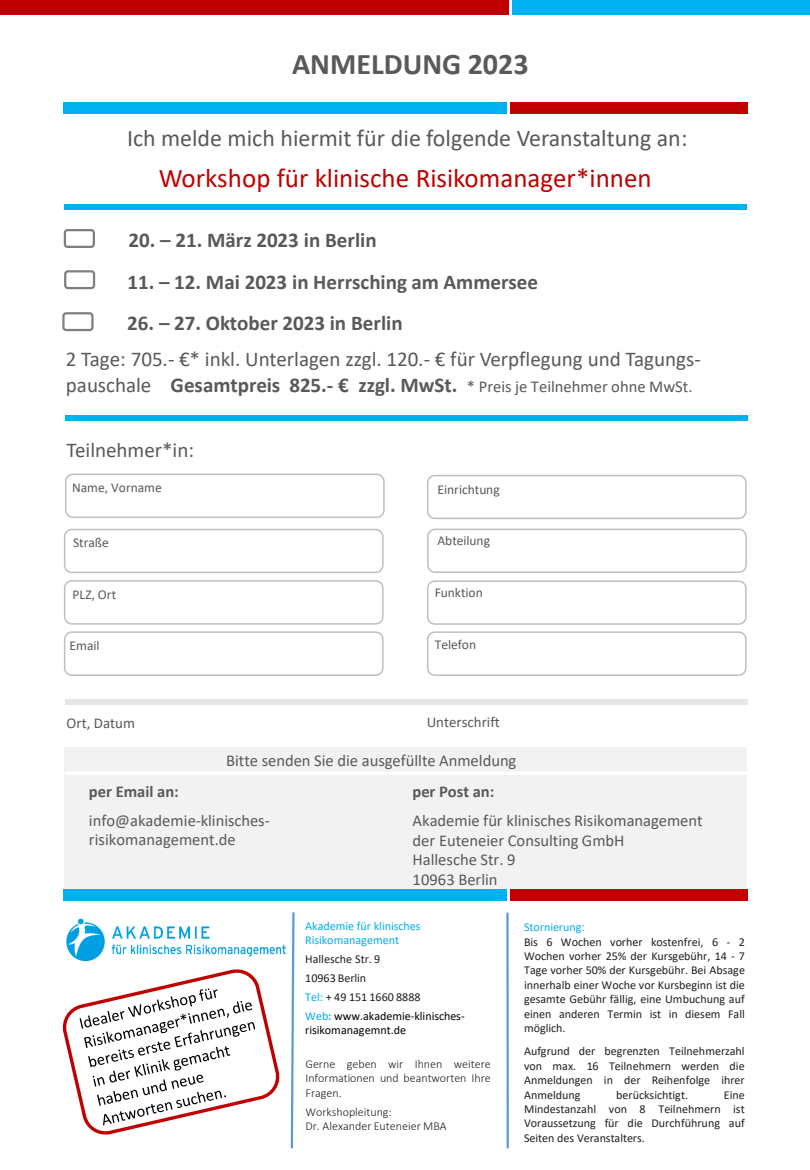
<style>
.page{position:relative;width:810px;height:1170px;background:#fff}
.page>*{position:absolute;margin:0;border:0;box-sizing:border-box;transform-origin:0 0}
.t1{font:700 30px "Calibri";color:#595959}
.t2{font:27px "Calibri";color:#c00000}
.t3{font:24px "Calibri";color:#595959}
.t4{font:21px/25.2px "Calibri";color:#595959}
.t5{font:700 21px "Calibri";color:#595959}
.t6{font:16.5px/19.8px "Calibri";color:#595959}
.t7{font:700 16.5px "Calibri";color:#595959}
.t8{font:15px "Calibri";color:#595959}
.t9{font:13.5px "Calibri";color:#595959}
.t10{font:12.15px "Calibri";letter-spacing:-.005em;color:#221e1f}
.t11{font:12.15px "Calibri";letter-spacing:-.005em;color:#00aeef}
.t12{font:300 12.15px "Calibri";color:#221e1f}
.t13{font:12px/14.4px "Calibri";color:#221e1f;text-align:justify}
.t14{font:300 12px/14.4px "Calibri";color:#221e1f}
.t15{font:12px/14.4px "Calibri";color:#000}
.t16{font:12px "Calibri";color:#00aeef}
.s1{font-weight:700}
.s2{font-size:16.5px}
.s3{color:#00aeef}
.s4{font-weight:700;color:#00aeef}
</style>
<div class="page">
<div style="left:0;top:0;width:509px;height:14px;background:#c00000"></div>
<div style="left:512px;top:0;width:298px;height:14px;background:#00b0f0"></div>
<div style="left:65px;top:474px;width:320px;height:44px;border:2px solid #bfbfbf;border-radius:7px"></div>
<div style="left:64px;top:529px;width:320px;height:44px;border:2px solid #bfbfbf;border-radius:7px"></div>
<div style="left:64px;top:580px;width:320px;height:45px;border:2px solid #bfbfbf;border-radius:7px"></div>
<div style="left:64px;top:631px;width:320px;height:45px;border:2px solid #bfbfbf;border-radius:7px"></div>
<div style="left:427px;top:475px;width:320px;height:44px;border:2px solid #bfbfbf;border-radius:7px"></div>
<div style="left:427px;top:529px;width:320px;height:44px;border:2px solid #bfbfbf;border-radius:7px"></div>
<div style="left:427px;top:580px;width:320px;height:45px;border:2px solid #bfbfbf;border-radius:7px"></div>
<div style="left:427px;top:631px;width:320px;height:45px;border:2px solid #bfbfbf;border-radius:7px"></div>
<div style="left:64px;top:747px;width:683px;height:148px;background:#f2f2f2"></div>
<div style="left:64px;top:890px;width:443px;height:11px;background:#00b0f0"></div>
<svg style="left:62px;top:969px;width:218px;height:166px"></svg>
<svg style="left:80px;top:988px;width:175px;height:137px"></svg>
<img style="left:66px;top:918px;width:220px;height:44px">
<div style="left:510px;top:890px;width:237px;height:11px;background:#c00000"></div>
<div style="left:64px;top:229px;width:31px;height:19px;border:2px solid #7f7f7f;border-radius:3px"></div>
<div style="left:64px;top:102px;width:443px;height:12px;background:#00b0f0"></div>
<div style="left:510px;top:102px;width:237px;height:12px;background:#c00000"></div>
<div style="left:64px;top:205px;width:683px;height:5px;background:#00b0f0"></div>
<div style="left:65px;top:699px;width:683px;height:5px;background:#e7e6e6"></div>
<div style="left:65px;top:415px;width:682px;height:5px;background:#00b0f0"></div>
<div style="left:64px;top:270px;width:31px;height:19px;border:2px solid #7f7f7f;border-radius:3px"></div>
<hr style="left:506px;top:913px;width:3px;height:235px;background:#5b9bd5">
<svg style="left:290px;top:912px;width:5px;height:237px"></svg>
<hr style="left:65px;top:772px;width:684px;height:3px;background:#fff">
<div style="left:62px;top:312px;width:32px;height:19px;border:2px solid #7f7f7f;border-radius:3px"></div>
<p class="t1" style="left:292px;top:51px;width:238px">ANMELDUNG 2023</p>
<p class="t3" style="left:127px;top:128px;width:562px">Ich melde mich hiermit für die folgende Veranstaltung an:</p>
<p class="t2" style="left:159px;top:166px;width:494px">Workshop für klinische Risikomanager*innen</p>
<p class="t5" style="left:129px;top:231px;width:250px">20. – 21. März 2023 in Berlin</p>
<p class="t5" style="left:127px;top:273px;width:412px">11. – 12. Mai 2023 in Herrsching am Ammersee</p>
<p class="t5" style="left:127px;top:314px;width:277px">26. – 27. Oktober 2023 in Berlin</p>
<p class="t4" style="left:66px;top:349px;width:637px">2 Tage: 705.- €* inkl. Unterlagen zzgl. 120.- € für Verpflegung und Tagungs&shy;pauschale <span class="s1">Gesamtpreis 825.- € zzgl. MwSt.</span> <span class="s2">* Preis je Teilnehmer ohne MwSt.</span></p>
<p class="t4" style="left:67px;top:439px;width:129px">Teilnehmer*in:</p>
<p class="t9" style="left:72px;top:482px;width:91px">Name, Vorname</p>
<p class="t9" style="left:73px;top:537px;width:37px">Straße</p>
<p class="t9" style="left:73px;top:589px;width:45px">PLZ, Ort</p>
<p class="t9" style="left:70px;top:640px;width:32px">Email</p>
<p class="t9" style="left:438px;top:484px;width:64px">Einrichtung</p>
<p class="t9" style="left:438px;top:535px;width:54px">Abteilung</p>
<p class="t9" style="left:435px;top:587px;width:50px">Funktion</p>
<p class="t9" style="left:435px;top:639px;width:43px">Telefon</p>
<p class="t8" style="left:67px;top:717px;width:70px">Ort, Datum</p>
<p class="t8" style="left:427px;top:716px;width:75px">Unterschrift</p>
<p class="t6" style="left:226px;top:752px;width:292px">Bitte senden Sie die ausgefüllte Anmeldung</p>
<p class="t7" style="left:89px;top:784px;width:91px">per Email an:</p>
<p class="t6" style="left:89px;top:812px;width:182px">info@akademie-klinisches&shy;risikomanagement.de</p>
<p class="t7" style="left:413px;top:785px;width:83px">per Post an:</p>
<p class="t6" style="left:413px;top:812px;width:292px">Akademie für klinisches Risikomanagement</p>
<p class="t6" style="left:413px;top:832px;width:214px">der Euteneier Consulting GmbH</p>
<p class="t6" style="left:413px;top:851px;width:104px">Hallesche Str. 9</p>
<p class="t6" style="left:413px;top:871px;width:87px">10963 Berlin</p>
<p class="t11" style="left:305px;top:921px;width:117px">Akademie für klinisches</p>
<p class="t16" style="left:305px;top:935px;width:95px">Risikomanagement</p>
<p class="t13" style="left:305px;top:953px;width:77px">Hallesche Str. 9</p>
<p class="t13" style="left:305px;top:972px;width:63px">10963 Berlin</p>
<p class="t13" style="left:305px;top:991px;width:117px"><span class="s3">Tel:</span> + 49 151 1660 8888</p>
<p class="t15" style="left:305px;top:1010px;width:161px"><span class="s3">Web</span><span class="s4">:</span> www.akademie-klinisches&shy;risikomanagemnt.de</p>
<p class="t14" style="left:305px;top:1058px;width:187px">Gerne geben wir Ihnen weitere<br>Informationen und beantworten Ihre</p>
<p class="t12" style="left:305px;top:1088px;width:38px">Fragen.</p>
<p class="t14" style="left:305px;top:1105px;width:88px">Workshopleitung:</p>
<p class="t14" style="left:305px;top:1120px;width:143px">Dr. Alexander Euteneier MBA</p>
<p class="t16" style="left:524px;top:922px;width:62px">Stornierung:</p>
<p class="t10" style="left:524px;top:936px;width:222px">Bis 6 Wochen vorher kostenfrei, 6 - 2</p>
<p class="t13" style="left:524px;top:950px;width:222px">Wochen vorher 25% der Kursgebühr, 14 - 7<br>Tage vorher 50% der Kursgebühr. Bei Absage innerhalb einer Woche vor Kursbeginn ist die gesamte Gebühr fällig, eine Umbuchung auf einen anderen Termin ist in diesem Fall möglich.</p>
<p class="t13" style="left:524px;top:1045px;width:222px">Aufgrund der begrenzten Teilnehmerzahl von max. 16 Teilnehmern werden die Anmeldungen in der Reihenfolge ihrer Anmeldung</p>
<p class="t13" style="left:616px;top:1088px;width:73px">berücksichtigt.</p>
<p class="t13" style="left:524px;top:1088px;width:222px;text-indent:200px">Eine Mindestanzahl von 8 Teilnehmern ist Voraussetzung für die Durchführung auf Seiten des Veranstalters.</p>
</div>
